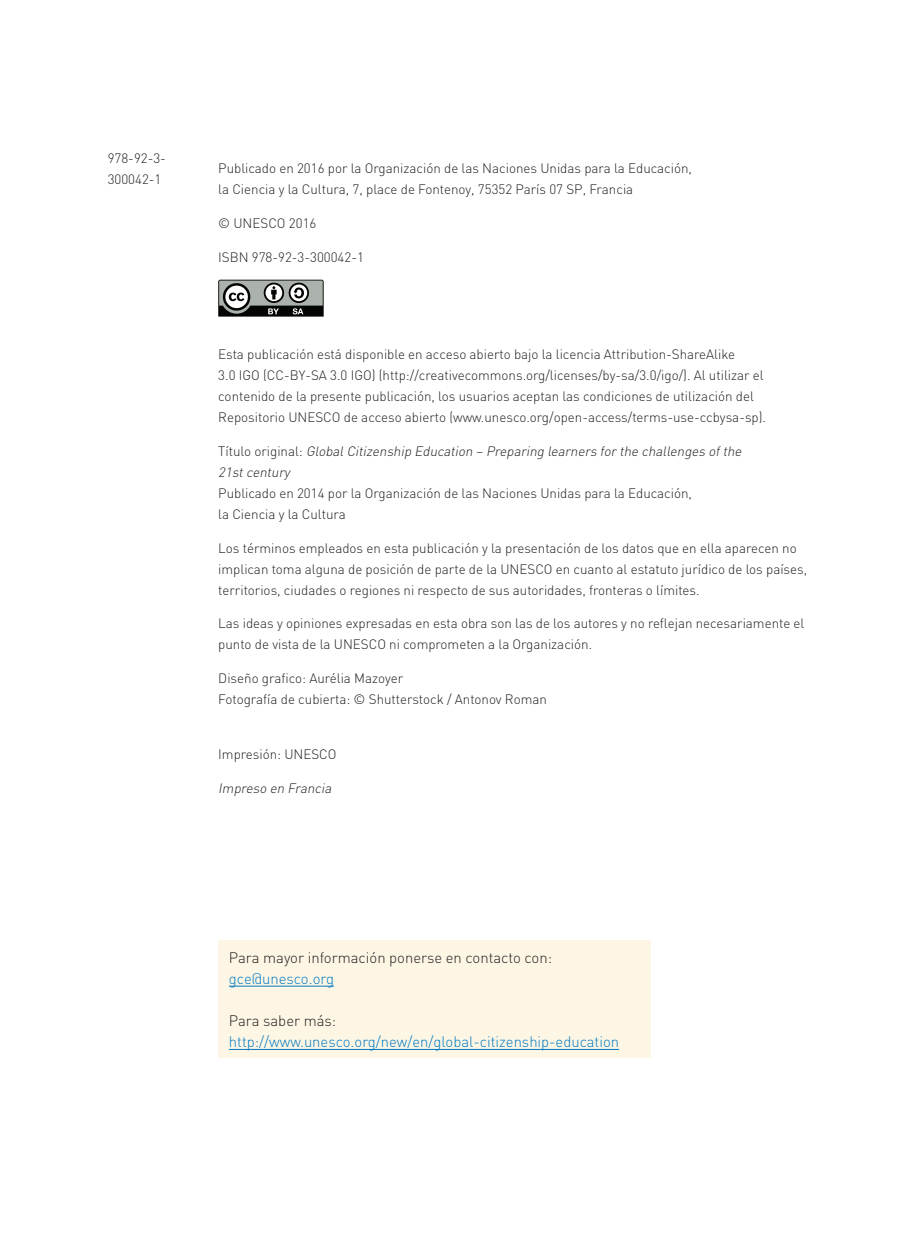
<style>
.page{position:relative;width:904px;height:1260px;background:#fff}
.page>*{position:absolute;margin:0;border:0;box-sizing:border-box;transform-origin:0 0}
.t1{font:300 15px "DIN";color:#007ac2}
.t2{font:300 15px "DIN";color:#231f20}
.t3{font:300 13.5px/21px "DIN";color:#231f20}
.t4{font:italic 300 13.5px/21px "DIN";color:#231f20}
.s1{font-style:normal}
</style>
<div class="page">
<svg style="left:218px;top:279px;width:106px;height:38px;background:#777a77"></svg>
<div style="left:218px;top:940px;width:433px;height:117px;background:#fef6e5"></div>
<hr style="left:229px;top:985px;width:105px;height:1px;background:#007ac2">
<hr style="left:229px;top:1048px;width:390px;height:1px;background:#007ac2">
<p class="t3" style="left:108px;top:148px;width:60px">978-92-3-<br>300042-1</p>
<p class="t3" style="left:218px;top:157px;width:475px">Publicado en 2016 por la Organización de las Naciones Unidas para la Educación, la Ciencia y la Cultura, 7, place de Fontenoy, 75352 París 07 SP, Francia</p>
<p class="t3" style="left:218px;top:212px;width:100px">© UNESCO 2016</p>
<p class="t3" style="left:218px;top:246px;width:147px">ISBN 978-92-3-300042-1</p>
<p class="t3" style="left:218px;top:343px;width:549px">Esta publicación está disponible en acceso abierto bajo la licencia Attribution-ShareAlike<br>3.0 IGO (CC-BY-SA 3.0 IGO) (http://creativecommons.org/licenses/by-sa/3.0/igo/). Al utilizar el contenido de la presente publicación, los usuarios aceptan las condiciones de utilización del Repositorio UNESCO de acceso abierto (www.unesco.org/open-access/terms-use-ccbysa-sp).</p>
<p class="t4" style="left:218px;top:440px;width:528px"><span class="s1">T ít u l o o r i g i n a l :</span> GlobalCitizenship Education – Preparing learners for the challenges ofthe<br>21st century</p>
<p class="t3" style="left:218px;top:482px;width:475px">Publicado en 2014 por la Organización de las Naciones Unidas para la Educación, la Ciencia y la Cultura</p>
<p class="t3" style="left:218px;top:537px;width:591px">Los términos empleados en esta publicación y la presentación de los datos que en ella aparecen no implican toma alguna de posición de parte de la UNESCO en cuanto al estatuto jurídico de los países, territorios, ciudades o regiones ni respecto de sus autoridades, fronteras o límites.</p>
<p class="t3" style="left:218px;top:612px;width:588px">Las ideas y opiniones expresadas en esta obra son las de los autores y no reflejan necesariamente el punto de vista de la UNESCO ni comprometen a la Organización.</p>
<p class="t3" style="left:218px;top:667px;width:330px">Diseño grafico: Aurélia Mazoyer<br>Fotografía de cubierta: © Shutterstock / Antonov Roman</p>
<p class="t3" style="left:218px;top:743px;width:120px">Impresión: UNESCO</p>
<p class="t4" style="left:218px;top:777px;width:118px">Impreso en Francia</p>
<p class="t2" style="left:229px;top:948px;width:325px">Para mayor información ponerse en contacto con:</p>
<p class="t1" style="left:229px;top:969px;width:107px">gce@unesco.org</p>
<p class="t2" style="left:229px;top:1011px;width:109px">Para saber más:</p>
<p class="t1" style="left:229px;top:1032px;width:392px">http://www.unesco.org/new/en/global-citizenship-education</p>
</div>
